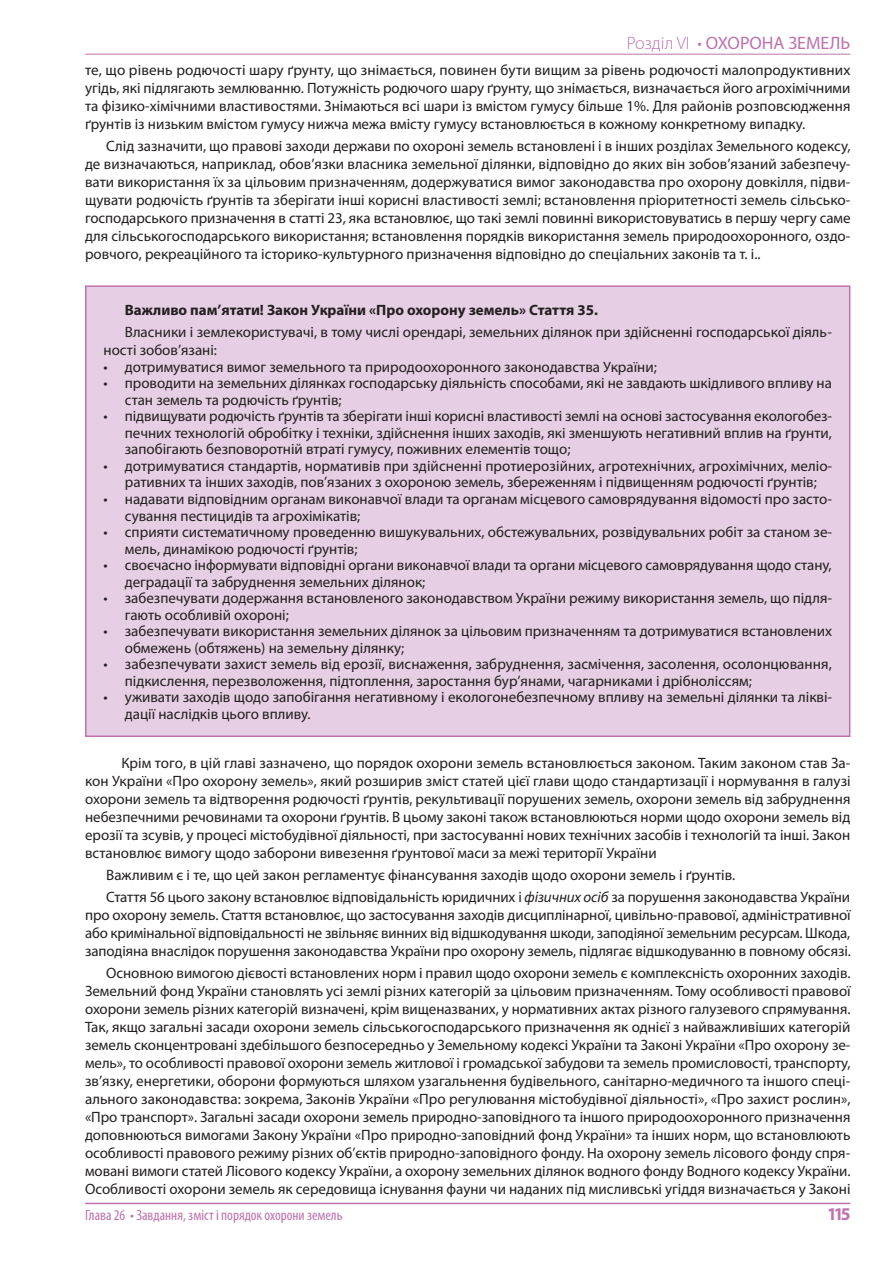
<style>
.page{position:relative;width:893px;height:1263px;background:#fff}
.page>*{position:absolute;margin:0;border:0;box-sizing:border-box;transform-origin:0 0}
.t1{font:18px "Myriad Pro";color:#bd72ae}
.t2{font:700 18px "Myriad Pro";color:#bd72ae}
.t3{font:15px/18px "Myriad Pro";color:#231f20}
.t4{font:700 15px "Myriad Pro";color:#231f20}
.t5{font:condensed 15px "Myriad Pro";color:#bd72ae}
.s1{font-weight:300}
.s2{font-style:italic}
</style>
<div class="page">
<hr style="left:85px;top:1203px;width:765px;height:1px;background:#bd72ae">
<hr style="left:85px;top:54px;width:765px;height:1px;background:#bd72ae">
<div style="left:86px;top:286px;width:764px;height:450px;background:#e6cfe4"></div>
<div style="left:85px;top:285px;width:765px;height:452px;border:2px solid #bd72ae"></div>
<p class="t1" style="left:627px;top:33px;width:225px"><span class="s1">Розділ VI •</span> ОХОРОНА ЗЕМЕЛЬ</p>
<p class="t3" style="left:85px;top:61px;width:767px;text-align:justify">те, що рівень родючості шару ґрунту, що знімається, повинен бути вищим за рівень родючості малопродуктивних угідь, які підлягають землюванню. Потужність родючого шару ґрунту, що знімається, визначається його агрохімічними та фізико-хімічними властивостями. Знімаються всі шари із вмістом гумусу більше 1%. Для районів розповсюдження ґрунтів із низьким вмістом гумусу нижча межа вмісту гумусу встановлюється в кожному конкретному випадку.</p>
<p class="t3" style="left:85px;top:138px;width:767px;text-align:justify;text-indent:21px">Слід зазначити, що правові заходи держави по охороні земель встановлені і в інших розділах Земельного кодексу, де визначаються, наприклад, обов’язки власника земельної ділянки, відповідно до яких він зобов’язаний забезпечу&shy;вати використання їх за цільовим призначенням, додержуватися вимог законодавства про охорону довкілля, підви&shy;щувати родючість ґрунтів та зберігати інші корисні властивості землі; встановлення пріоритетності земель сільсько&shy;господарського призначення в статті 23, яка встановлює, що такі землі повинні використовуватись в першу чергу саме для сільськогосподарського використання; встановлення порядків використання земель природоохоронного, оздо&shy;ровчого, рекреаційного та історико-культурного призначення відповідно до спеціальних законів та т. і..</p>
<p class="t4" style="left:125px;top:302px;width:475px">Важливо пам’ятати! Закон України «Про охорону земель» Стаття 35.</p>
<p class="t3" style="left:104px;top:324px;width:730px;text-indent:21px">Власники і землекористувачі, в тому числі орендарі, земельних ділянок при здійсненні господарської діяль&shy;ності зобов’язані:</p>
<p class="t3" style="left:104px;top:358px;width:555px">• дотримуватися вимог земельного та природоохоронного законодавства України;</p>
<p class="t3" style="left:125px;top:375px;width:709px;line-height:16.5px;text-indent:-21px">• проводити на земельних ділянках господарську діяльність способами, які не завдають шкідливого впливу на стан земель та родючість ґрунтів;</p>
<p class="t3" style="left:125px;top:408px;width:709px;line-height:16.5px;text-align:justify;text-indent:-21px">• підвищувати родючість ґрунтів та зберігати інші корисні властивості землі на основі застосування екологобез&shy;печних технологій обробітку і техніки, здійснення інших заходів, які зменшують негативний вплив на ґрунти, запобігають безповоротній втраті гумусу, поживних елементів тощо;</p>
<p class="t3" style="left:104px;top:458px;width:730px;line-height:16.5px;text-align:center">• дотримуватися стандартів, нормативів при здійсненні протиерозійних, агротехнічних, агрохімічних, меліо&shy;ративних та інших заходів, пов’язаних з охороною земель, збереженням і підвищенням родючості ґрунтів;</p>
<p class="t3" style="left:125px;top:491px;width:709px;line-height:16.5px;text-indent:-21px">• надавати відповідним органам виконавчої влади та органам місцевого самоврядування відомості про засто&shy;сування пестицидів та агрохімікатів;</p>
<p class="t3" style="left:125px;top:524px;width:709px;line-height:16.5px;text-indent:-21px">• сприяти систематичному проведенню вишукувальних, обстежувальних, розвідувальних робіт за станом зе&shy;мель, динамікою родючості ґрунтів;</p>
<p class="t3" style="left:125px;top:557px;width:708px;line-height:16.5px;text-indent:-21px">• своєчасно інформувати відповідні органи виконавчої влади та органи місцевого самоврядування щодо стану, деградації та забруднення земельних ділянок;</p>
<p class="t3" style="left:125px;top:590px;width:709px;line-height:16.5px;text-indent:-21px">• забезпечувати додержання встановленого законодавством України режиму використання земель, що підля&shy;гають особливій охороні;</p>
<p class="t3" style="left:125px;top:623px;width:709px;line-height:16.5px;text-indent:-21px">• забезпечувати використання земельних ділянок за цільовим призначенням та дотримуватися встановлених обмежень (обтяжень) на земельну ділянку;</p>
<p class="t3" style="left:125px;top:656px;width:709px;line-height:16.5px;text-indent:-21px">• забезпечувати захист земель від ерозії, виснаження, забруднення, засмічення, засолення, осолонцювання, підкислення, перезволоження, підтоплення, заростання бур’янами, чагарниками і дрібноліссям;</p>
<p class="t3" style="left:125px;top:689px;width:709px;line-height:16.5px;text-indent:-21px">• уживати заходів щодо запобігання негативному і екологонебезпечному впливу на земельні ділянки та лікві&shy;дації наслідків цього впливу.</p>
<p class="t3" style="left:85px;top:754px;width:767px;text-align:justify;text-indent:36px">Крім того, в цій главі зазначено, що порядок охорони земель встановлюється законом. Таким законом став За&shy;кон України «Про охорону земель», який розширив зміст статей цієї глави щодо стандартизації і нормування в галузі охорони земель та відтворення родючості ґрунтів, рекультивації порушених земель, охорони земель від забруднення небезпечними речовинами та охорони ґрунтів. В цьому законі також встановлюються норми щодо охорони земель від ерозії та зсувів, у процесі містобудівної діяльності, при застосуванні нових технічних засобів і технологій та інші. Закон встановлює вимогу щодо заборони вивезення ґрунтової маси за межі території України</p>
<p class="t3" style="left:106px;top:864px;width:745px;line-height:22.2px">Важливим є і те, що цей закон регламентує фінансування заходів щодо охорони земель і ґрунтів.<br>Стаття 56 цього закону встановлює відповідальність юридичних і <span class="s2">фізичних осіб</span> за порушення законодавства України</p>
<p class="t3" style="left:85px;top:906px;width:767px;text-align:justify">про охорону земель. Стаття встановлює, що застосування заходів дисциплінарної, цивільно-правової, адміністративної або кримінальної відповідальності не звільняє винних від відшкодування шкоди, заподіяної земельним ресурсам. Шкода, заподіяна внаслідок порушення законодавства України про охорону земель, підлягає відшкодуванню в повному обсязі.</p>
<p class="t3" style="left:85px;top:965px;width:767px;text-align:justify;text-indent:21px">Основною вимогою дієвості встановлених норм і правил щодо охорони земель є комплексність охоронних заходів.<br>Земельний фонд України становлять усі землі різних категорій за цільовим призначенням. Тому особливості правової охорони земель різних категорій визначені, крім вищеназваних, у нормативних актах різного галузевого спрямування.<br>Так, якщо загальні засади охорони земель сільськогосподарського призначення як однієї з найважливіших категорій земель сконцентровані здебільшого безпосередньо у Земельному кодексі України та Законі України «Про охорону зе&shy;мель», то особливості правової охорони земель житлової і громадської забудови та земель промисловості, транспорту, зв’язку, енергетики, оборони формуються шляхом узагальнення будівельного, санітарно-медичного та іншого спеці&shy;ального законодавства: зокрема, Законів України «Про регулювання містобудівної діяльності», «Про захист рослин», «Про транспорт». Загальні засади охорони земель природно-заповідного та іншого природоохоронного призначення доповнюються вимогами Закону України «Про природно-заповідний фонд України» та інших норм, що встановлюють особливості правового режиму різних об’єктів природно-заповідного фонду. На охорону земель лісового фонду спря&shy;мовані вимоги статей Лісового кодексу України, а охорону земельних ділянок водного фонду Водного кодексу України.<br>Особливості охорони земель як середовища існування фауни чи наданих під мисливські угіддя визначається у Законі</p>
<p class="t5" style="left:85px;top:1206px;width:259px">Глава 26 • Завдання, зміст і порядок охорони земель</p>
<p class="t2" style="left:827px;top:1204px;width:25px">115</p>
</div>
